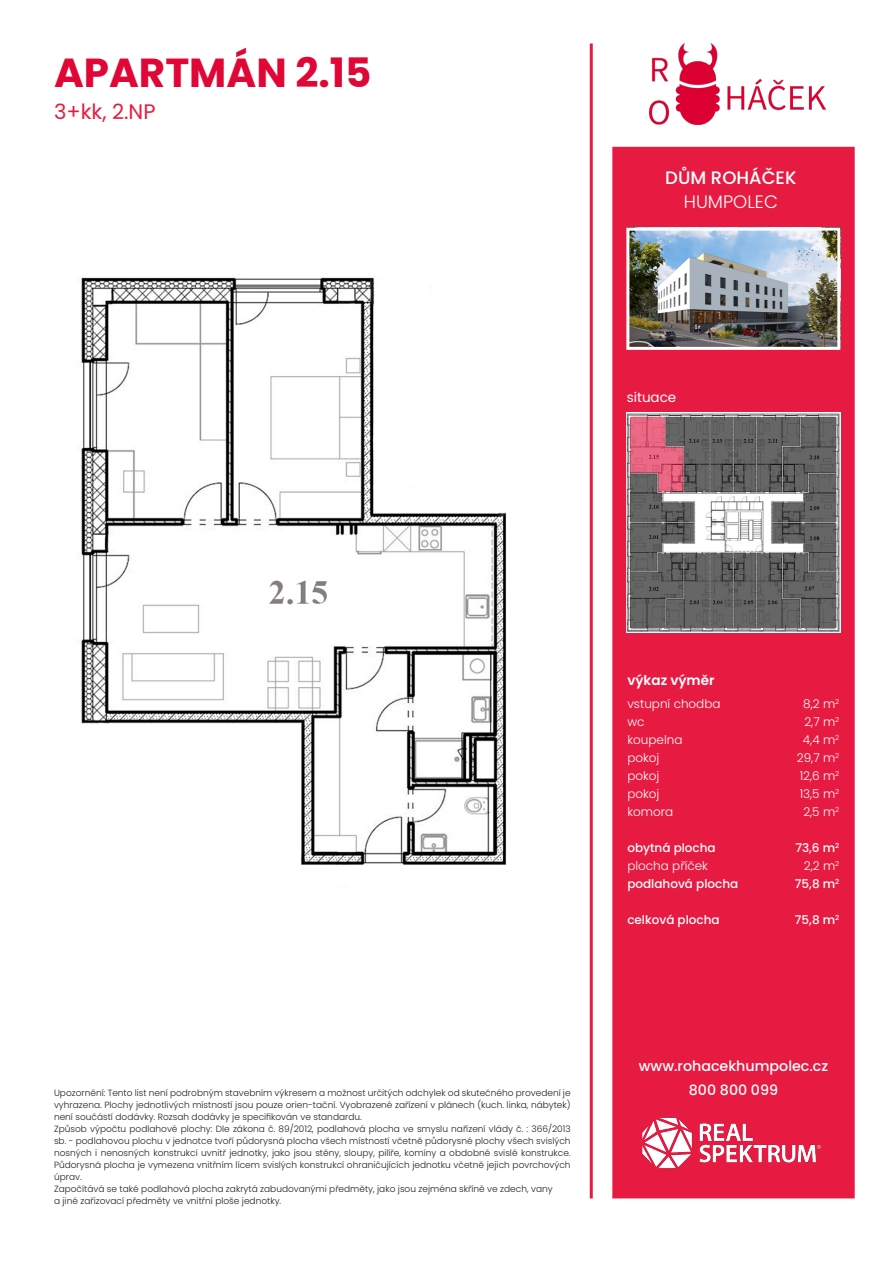
<style>
.page{position:relative;width:893px;height:1263px;background:#fff}
.page>*{position:absolute;margin:0;border:0;box-sizing:border-box;transform-origin:0 0}
.t1{font:700 40.5px "Poppins";color:#e00635}
.t2{font:21px "Poppins";color:#e71b41}
.t3{font:500 18px/24px "Poppins";color:#fff;text-align:center}
.t4{font:500 14.25px "Poppins";color:#fff}
.t5{font:600 13.5px "Poppins";color:#fff}
.t6{font:13.5px "Poppins";color:#fff}
.t7{font:300 12px "Poppins";color:#fff}
.t8{font:500 12px "Poppins";color:#fff}
.t9{font:300 9px/12px "Poppins";color:#231f20;text-align:justify}
.s1{font-weight:300}
</style>
<div class="page">
<div style="left:612px;top:147px;width:243px;height:1051px;background:#e71b41;border:4px solid #e71b41"></div>
<img style="left:649px;top:43px;width:176px;height:81px">
<img style="left:642px;top:1117px;width:179px;height:52px">
<hr style="left:590px;top:43px;width:3px;height:1155px;background:#e71b41">
<img style="left:78px;top:277px;width:428px;height:588px">
<img style="left:627px;top:412px;width:213px;height:221px">
<img style="left:630px;top:232px;width:206px;height:114px">
<div style="left:626px;top:228px;width:214px;height:122px;border:3px solid #fff"></div>
<p class="t1" style="left:54px;top:50px;width:319px">APARTMÁN 2.15</p>
<p class="t2" style="left:54px;top:99px;width:103px">3+kk, 2.NP</p>
<p class="t3" style="left:665px;top:166px;width:133px">DŮM ROHÁČEK<br><span class="s1">HUMPOLEC</span></p>
<p class="t6" style="left:627px;top:390px;width:51px">situace</p>
<p class="t9" style="left:54px;top:1087px;width:518px">Upozornění: Tento list není podrobným stavebním výkresem a možnost určitých odchylek od skutečného provedení je vyhrazena. Plochy jednotlivých místností jsou pouze orien-tační. Vyobrazené zařízení v plánech (kuch. linka, nábytek) není součástí dodávky. Rozsah dodávky je specifikován ve standardu.</p>
<p class="t9" style="left:54px;top:1123px;width:518px">Způsob výpočtu podlahové plochy: Dle zákona č. 89/2012, podlahová plocha ve smyslu nařízení vlády č. : 366/2013 sb. - podlahovou plochu v jednotce tvoří půdorysná plocha všech místností včetně půdorysné plochy všech svislých nosných i nenosných konstrukcí uvnitř jednotky, jako jsou stěny, sloupy, pilíře, komíny a obdobné svislé konstrukce.<br>Půdorysná plocha je vymezena vnitřním lícem svislých konstrukcí ohraničujících jednotku včetně jejich povrchových úprav.</p>
<p class="t9" style="left:54px;top:1183px;width:500px">Započítává se také podlahová plocha zakrytá zabudovanými předměty, jako jsou zejména skříně ve zdech, vany</p>
<p class="t9" style="left:54px;top:1195px;width:229px">a jiné zařizovací předměty ve vnitřní ploše jednotky.</p>
<p class="t5" style="left:627px;top:673px;width:89px">výkaz výměr</p>
<p class="t7" style="left:627px;top:696px;width:95px">vstupní chodba</p>
<p class="t7" style="left:803px;top:696px;width:37px">8,2 m<sup>2</sup></p>
<p class="t7" style="left:627px;top:714px;width:19px">wc</p>
<p class="t7" style="left:804px;top:714px;width:36px">2,7 m<sup>2</sup></p>
<p class="t7" style="left:627px;top:732px;width:57px">koupelna</p>
<p class="t7" style="left:803px;top:732px;width:38px">4,4 m<sup>2</sup></p>
<p class="t7" style="left:627px;top:750px;width:34px">pokoj</p>
<p class="t7" style="left:797px;top:750px;width:44px">29,7 m<sup>2</sup></p>
<p class="t7" style="left:627px;top:768px;width:34px">pokoj</p>
<p class="t7" style="left:800px;top:768px;width:41px">12,6 m<sup>2</sup></p>
<p class="t7" style="left:627px;top:786px;width:34px">pokoj</p>
<p class="t7" style="left:800px;top:786px;width:41px">13,5 m<sup>2</sup></p>
<p class="t7" style="left:627px;top:804px;width:47px">komora</p>
<p class="t7" style="left:803px;top:804px;width:37px">2,5 m<sup>2</sup></p>
<p class="t8" style="left:627px;top:840px;width:90px">obytná plocha</p>
<p class="t8" style="left:795px;top:840px;width:45px">73,6 m<sup>2</sup></p>
<p class="t7" style="left:627px;top:858px;width:82px">plocha příček</p>
<p class="t7" style="left:804px;top:858px;width:37px">2,2 m<sup>2</sup></p>
<p class="t8" style="left:627px;top:876px;width:112px">podlahová plocha</p>
<p class="t8" style="left:795px;top:876px;width:46px">75,8 m<sup>2</sup></p>
<p class="t8" style="left:627px;top:912px;width:94px">celková plocha</p>
<p class="t8" style="left:795px;top:912px;width:46px">75,8 m<sup>2</sup></p>
<p class="t4" style="left:639px;top:1058px;width:191px">www.rohacekhumpolec.cz</p>
<p class="t4" style="left:689px;top:1082px;width:91px">800 800 099</p>
</div>
